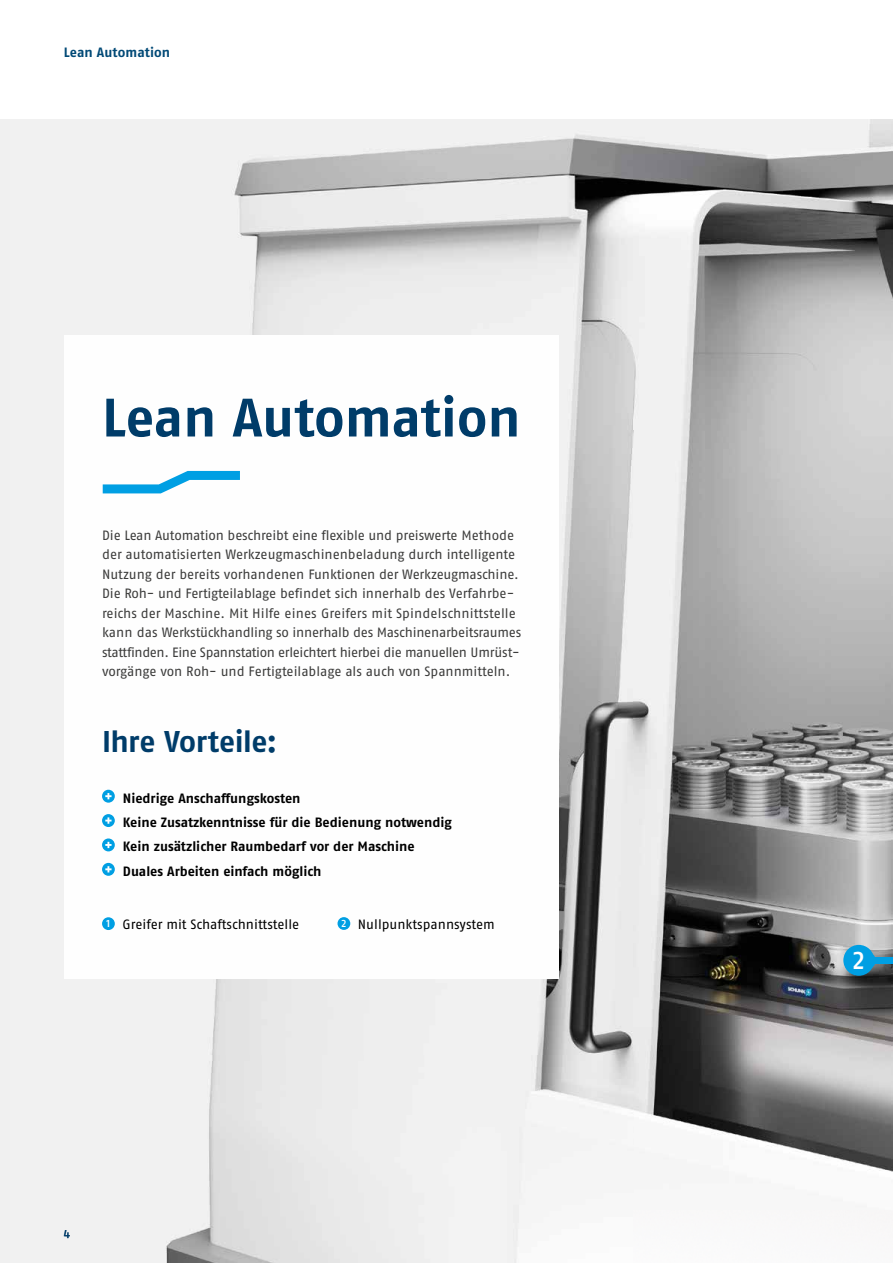
<style>
.page{position:relative;width:893px;height:1263px;background:#fff}
.page>*{position:absolute;margin:0;border:0;box-sizing:border-box;transform-origin:0 0}
.t1{font:700 54px "Fago Pro";letter-spacing:-.005em;color:#003c69}
.t2{font:700 30px "Fago Pro";letter-spacing:-.015em;color:#003c69}
.t3{font:500 25.8px "Fago Pro";color:#fff}
.t4{font:13.5px/19.5px "Fago Pro";letter-spacing:-.01em;color:#3c3c3b}
.t5{font:700 13.5px/24.5px "Fago Pro";letter-spacing:-.005em;color:#000}
.t6{font:13.5px "Fago Pro";color:#000}
.t7{font:700 13.5px "Fago Pro";letter-spacing:.005em;color:#004976}
.t8{font:12px "Fago Pro";color:#003c69}
.t9{font:500 10.65px "Fago Pro";color:#fff}
</style>
<div class="page">
<img style="left:10px;top:119px;width:883px;height:1144px">
<div style="left:867px;top:957px;width:26px;height:6px;background:#009fe3"></div>
<div style="left:843px;top:945px;width:31px;height:31px;background:#009fe3;border-radius:50%"></div>
<div style="left:64px;top:335px;width:495px;height:644px;background:#fefefe"></div>
<div style="left:338px;top:917px;width:12px;height:13px;background:#009fe3;border-radius:50%"></div>
<svg style="left:103px;top:471px;width:137px;height:22px"></svg>
<svg style="left:102px;top:790px;width:13px;height:13px"></svg>
<svg style="left:105px;top:793px;width:7px;height:6px"></svg>
<div style="left:102px;top:814px;width:13px;height:13px;background:#009fe3;border-radius:50%"></div>
<svg style="left:105px;top:817px;width:7px;height:7px"></svg>
<svg style="left:102px;top:838px;width:13px;height:13px"></svg>
<svg style="left:105px;top:842px;width:7px;height:6px"></svg>
<svg style="left:102px;top:863px;width:13px;height:13px"></svg>
<svg style="left:105px;top:866px;width:7px;height:6px"></svg>
<div style="left:102px;top:917px;width:13px;height:13px;background:#009fe3;border-radius:50%"></div>
<p class="t7" style="left:64px;top:44px;width:108px">Lean Automation</p>
<h1 class="t1" style="left:102px;top:385px;width:420px">Lean Automation</h1>
<p class="t4" style="left:102px;top:525px;width:421px">Die Lean Automation beschreibt eine flexible und preiswerte Methode der automatisierten Werkzeugmaschinenbeladung durch intelligente Nutzung der bereits vorhandenen Funktionen der Werkzeugmaschine.<br>Die Roh- und Fertigteilablage befindet sich innerhalb des Verfahrbe&shy;reichs der Maschine. Mit Hilfe eines Greifers mit Spindelschnittstelle kann das Werkstückhandling so innerhalb des Maschinenarbeitsraumes stattfinden. Eine Spannstation erleichtert hierbei die manuellen Umrüst&shy;vorgänge von Roh- und Fertigteilablage als auch von Spannmitteln.</p>
<h2 class="t2" style="left:102px;top:723px;width:177px">Ihre Vorteile:</h2>
<p class="t5" style="left:123px;top:786px;width:331px">Niedrige Anschaffungskosten<br>Keine Zusatzkenntnisse für die Bedienung notwendig Kein zusätzlicher Raumbedarf vor der Maschine Duales Arbeiten einfach möglich</p>
<p class="t6" style="left:107px;top:916px;width:194px"><sup>1</sup> Greifer mit Schaftschnittstelle</p>
<p class="t6" style="left:358px;top:916px;width:138px">Nullpunktspannsystem</p>
<p class="t9" style="left:341px;top:917px;width:6px">2</p>
<p class="t8" style="left:64px;top:1227px;width:8px">4</p>
<h3 class="t3" style="left:853px;top:944px;width:13px">2</h3>
</div>
